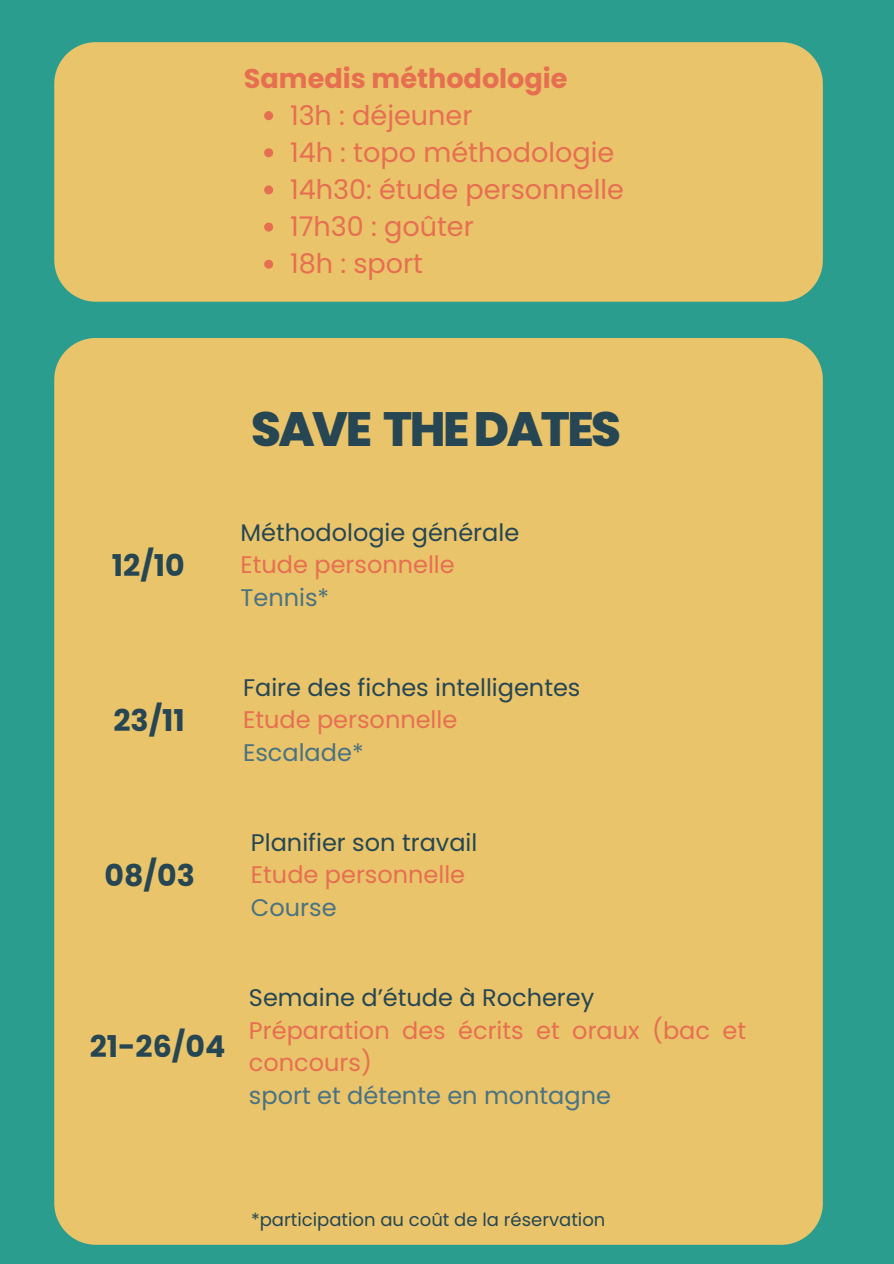
<style>
.page{position:relative;width:894px;height:1264px;background:#fff}
.page>*{position:absolute;margin:0;border:0;box-sizing:border-box;transform-origin:0 0}
.t1{font:800 48.15px "Poppins";letter-spacing:-.05em;color:#264653}
.t2{font:700 30px "Poppins";color:#264653}
.t3{font:27.15px "Poppins";color:#e76f51}
.t4{font:700 27.15px "Poppins";color:#e76f51}
.t5{font:24px/32.7px "Poppins";color:#264653}
.t6{font:24px/32.7px "Poppins";color:#e76f51}
.t7{font:18px "Poppins";color:#264653}
.s1{color:#e76f51}
.s2{color:#4a7282}
.s3{color:#264653}
</style>
<div class="page">
<div style="left:0;top:0;width:893px;height:1263px;background:#2a9d8f"></div>
<div style="left:54px;top:338px;width:768px;height:906px;background:#e9c46a;border-radius:42px"></div>
<div style="left:54px;top:42px;width:768px;height:260px;background:#e9c46a;border-radius:42px"></div>
<svg style="left:264px;top:111px;width:9px;height:9px"></svg>
<svg style="left:264px;top:148px;width:9px;height:9px"></svg>
<svg style="left:264px;top:185px;width:9px;height:9px"></svg>
<svg style="left:264px;top:222px;width:9px;height:9px"></svg>
<svg style="left:264px;top:260px;width:9px;height:9px"></svg>
<p class="t4" style="left:244px;top:59px;width:325px">Samedis méthodologie</p>
<p class="t3" style="left:290px;top:96px;width:184px">13h : déjeuner</p>
<p class="t3" style="left:290px;top:133px;width:326px">14h : topo méthodologie</p>
<p class="t3" style="left:290px;top:170px;width:335px">14h30: étude personnelle</p>
<h1 class="t3" style="left:290px;top:207px;width:185px">17h30 : goûter</h1>
<h2 class="t3" style="left:290px;top:245px;width:135px">18h : sport</h2>
<h2 class="t1" style="left:251px;top:395px;width:371px">SAVE THEDATES</h2>
<p class="t2" style="left:112px;top:544px;width:74px">12/10</p>
<h4 class="t5" style="left:240px;top:516px;width:280px">Méthodologie générale<br><span class="s1">Etude personnelle<br></span><span class="s2">Tennis*</span></h4>
<h4 class="t2" style="left:113px;top:699px;width:73px">23/11</h4>
<h2 class="t5" style="left:243px;top:671px;width:339px">Faire des fiches intelligentes<br><span class="s1">Etude personnelle<br></span><span class="s2">Escalade*</span></h2>
<h4 class="t2" style="left:105px;top:854px;width:92px">08/03</h4>
<h4 class="t5" style="left:251px;top:826px;width:228px">Planifier son travail<br><span class="s1">Etude personnelle<br></span><span class="s2">Course</span></h4>
<p class="t2" style="left:90px;top:1025px;width:137px">21-26/04</p>
<h2 class="t6" style="left:249px;top:981px;width:498px"><span class="s3">Semaine d’étude à Rocherey<br></span>Préparation des écrits et oraux (bac et concours)<br><span class="s2">sport et détente en montagne</span></h2>
<h2 class="t7" style="left:251px;top:1206px;width:356px">*participation au coût de la réservation</h2>
</div>
